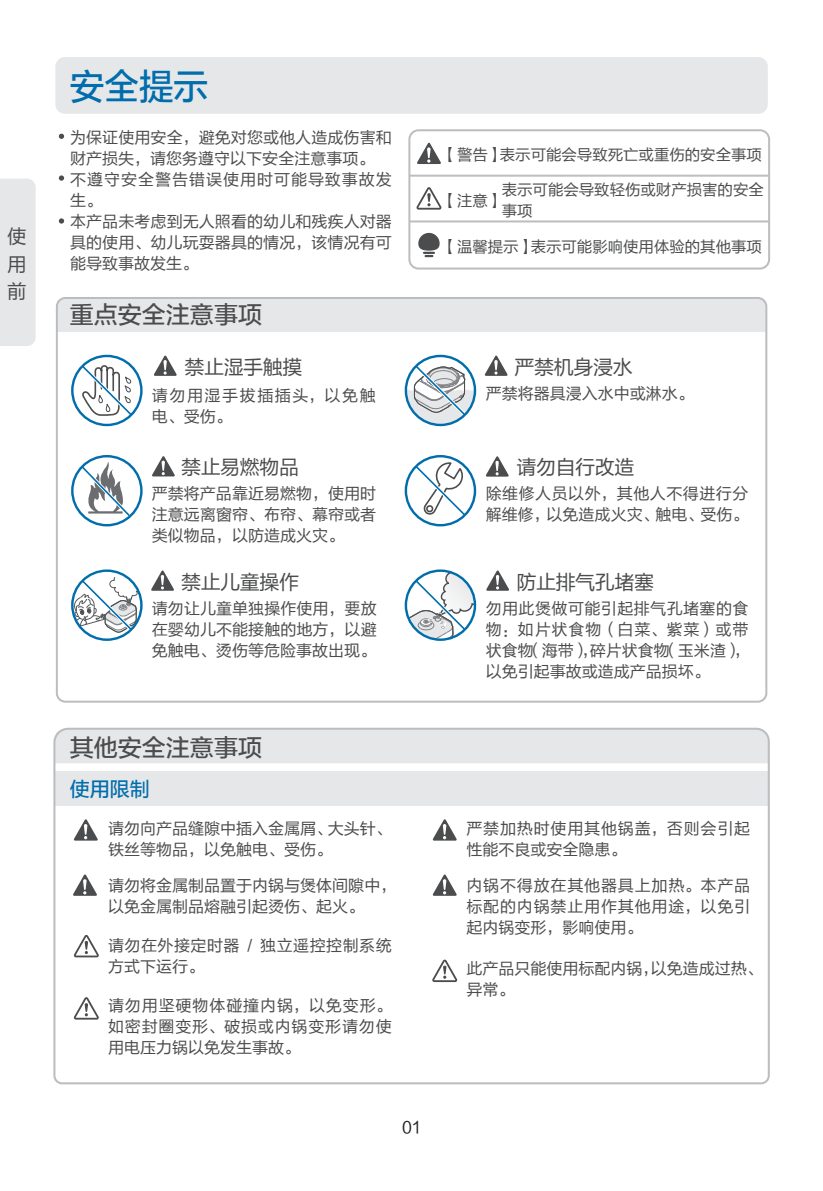
<style>
.page{position:relative;width:823px;height:1191px;background:#fff}
.page>*{position:absolute;margin:0;border:0;box-sizing:border-box;transform-origin:0 0}
.t1{font:36px "FZLTZHUNHK GBK1 0";color:#006dad;scale:.96 1}
.t2{font:24px "FZLTZHUNHK GBK1 0";color:#4b4c4d}
.t3{font:20px "FZLTHK GBK1 0";letter-spacing:-.02em;color:#4b4c4d}
.t4{font:20px "FZLTZHUNHK GBK1 0";color:#006dad}
.t5{font:19.4px/27.8px "FZLTHK GBK1 0";color:#4b4c4d;text-align:justify}
.t6{font:16.2px "FZLTHK GBK1 0";color:#231f20}
.t7{font:16px/21px "FZLTHK GBK1 0";letter-spacing:.005em;color:#4b4c4d;text-align:justify}
.t8{font:16px/21px "FZLTHK GBK1 0";letter-spacing:.03em;color:#4b4c4d}
.t9{font:16px/21px "FZLTHK GBK1 0";letter-spacing:.05em;color:#4b4c4d}
.t10{font:16px/21px "FZLTHK GBK1 0";letter-spacing:.095em;color:#4b4c4d}
.t11{font:15.4px/21px "FZLTHK GBK1 0";color:#4b4c4d}
</style>
<div class="page">
<div style="left:55px;top:57px;width:712px;height:57px;background:#e6e7e9;border-radius:9px"></div>
<div style="left:59px;top:298px;width:707px;height:34px;background:#e6e7e9"></div>
<div style="left:71px;top:355px;width:71px;height:71px;border:2px solid #006dad;border-radius:50%"></div>
<svg style="left:79px;top:364px;width:54px;height:154px"></svg>
<div style="left:71px;top:455px;width:71px;height:71px;border:2px solid #006dad;border-radius:50%"></div>
<svg style="left:407px;top:364px;width:68px;height:61px"></svg>
<div style="left:404px;top:355px;width:72px;height:71px;border:2px solid #006dad;border-radius:50%"></div>
<svg style="left:413px;top:462px;width:54px;height:55px"></svg>
<div style="left:404px;top:455px;width:72px;height:71px;border:2px solid #006dad;border-radius:50%"></div>
<svg style="left:484px;top:355px;width:23px;height:21px"></svg>
<svg style="left:486px;top:570px;width:22px;height:21px"></svg>
<svg style="left:151px;top:570px;width:23px;height:21px"></svg>
<svg style="left:486px;top:456px;width:22px;height:20px"></svg>
<svg style="left:152px;top:456px;width:23px;height:20px"></svg>
<svg style="left:154px;top:355px;width:22px;height:21px"></svg>
<svg style="left:53px;top:727px;width:717px;height:358px"></svg>
<svg style="left:59px;top:134px;width:5px;height:5px"></svg>
<svg style="left:59px;top:175px;width:5px;height:6px"></svg>
<svg style="left:59px;top:218px;width:5px;height:6px"></svg>
<hr style="left:409px;top:175px;width:359px;height:2px;background:#bcbdc0">
<hr style="left:409px;top:220px;width:359px;height:2px;background:#bcbdc0">
<svg style="left:417px;top:143px;width:23px;height:21px"></svg>
<svg style="left:418px;top:233px;width:21px;height:24px"></svg>
<svg style="left:416px;top:187px;width:25px;height:23px"></svg>
<div style="left:408px;top:129px;width:361px;height:140px;border:2px solid #bcbdc0;border-radius:9px"></div>
<div style="left:0;top:179px;width:36px;height:167px;background:#e6e7e9"></div>
<svg style="left:72px;top:577px;width:69px;height:55px"></svg>
<div style="left:71px;top:569px;width:71px;height:72px;border:2px solid #006dad;border-radius:50%"></div>
<svg style="left:407px;top:572px;width:67px;height:69px"></svg>
<div style="left:404px;top:569px;width:72px;height:72px;border:2px solid #006dad;border-radius:50%"></div>
<div style="left:56px;top:297px;width:710px;height:405px;border:2px solid #bcbdc0;border-radius:9px"></div>
<p class="t5" style="left:7px;top:223px;width:20px">使用前</p>
<h1 class="t1" style="left:70px;top:67px;width:146px">安全提示</h1>
<p class="t7" style="left:70px;top:127px;width:323px;text-align:left">为保证使用安全，避免对您或他人造成伤害和财产损失，请您务遵守以下安全注意事项。不遵守安全警告错误使用时可能导致事故发生。<br>本产品未考虑到无人照看的幼儿和残疾人对器具的使用、幼儿玩耍器具的情况，该情况有可能导致事故发生。</p>
<h2 class="t2" style="left:70px;top:302px;width:193px">重点安全注意事项</h2>
<p class="t3" style="left:184px;top:356px;width:119px">禁止湿手触摸</p>
<p class="t10" style="left:152px;top:385px;width:225px">请勿用湿手拔插插头，以免触电、受伤。</p>
<p class="t3" style="left:181px;top:455px;width:119px">禁止易燃物品</p>
<p class="t7" style="left:152px;top:483px;width:226px">严禁将产品靠近易燃物，使用时注意远离窗帘、布帘、幕帘或者类似物品，以防造成火灾。</p>
<p class="t3" style="left:181px;top:571px;width:119px">禁止儿童操作</p>
<p class="t7" style="left:152px;top:598px;width:226px">请勿让儿童单独操作使用，要放在婴幼儿不能接触的地方，以避免触电、烫伤等危险事故出现。</p>
<h2 class="t2" style="left:70px;top:734px;width:193px">其他安全注意事项</h2>
<p class="t4" style="left:70px;top:778px;width:81px">使用限制</p>
<p class="t11" style="left:441px;top:144px;width:321px">【警告】表示可能会导致死亡或重伤的安全事项</p>
<p class="t11" style="left:501px;top:179px;width:263px">表示可能会导致轻伤或财产损害的安全事项</p>
<p class="t11" style="left:441px;top:190px;width:63px">【注意】</p>
<p class="t11" style="left:441px;top:236px;width:321px">【温馨提示】表示可能影响使用体验的其他事项</p>
<p class="t3" style="left:514px;top:356px;width:119px">严禁机身浸水</p>
<p class="t7" style="left:485px;top:384px;width:210px">严禁将器具浸入水中或淋水。</p>
<p class="t3" style="left:516px;top:455px;width:119px">请勿自行改造</p>
<p class="t8" style="left:485px;top:483px;width:264px">除维修人员以外，其他人不得进行分解维修，以免造成火灾、触电、受伤。</p>
<p class="t3" style="left:516px;top:571px;width:139px">防止排气孔堵塞</p>
<p class="t7" style="left:485px;top:598px;width:266px">勿用此煲做可能引起排气孔堵塞的食物：如片状食物（白菜、紫菜）或带状食物（海带），碎片状食物（玉米渣），以免引起事故或造成产品损坏。</p>
<p class="t7" style="left:108px;top:818px;width:285px">请勿向产品缝隙中插入金属屑、大头针、铁丝等物品，以免触电、受伤。</p>
<p class="t9" style="left:466px;top:818px;width:285px">严禁加热时使用其他锅盖，否则会引起性能不良或安全隐患。</p>
<p class="t7" style="left:108px;top:875px;width:290px">请勿将金属制品置于内锅与煲体间隙中，以免金属制品熔融引起烫伤、起火。</p>
<p class="t8" style="left:108px;top:935px;width:285px">请勿在外接定时器 / 独立遥控控制系统方式下运行。</p>
<p class="t7" style="left:108px;top:995px;width:285px">请勿用坚硬物体碰撞内锅，以免变形。如密封圈变形、破损或内锅变形请勿使用电压力锅以免发生事故。</p>
<p class="t6" style="left:402px;top:1118px;width:21px">01</p>
<p class="t7" style="left:466px;top:875px;width:285px">内锅不得放在其他器具上加热。本产品标配的内锅禁止用作其他用途，以免引起内锅变形，影响使用。</p>
<p class="t7" style="left:466px;top:958px;width:298px">此产品只能使用标配内锅，以免造成过热、异常。</p>
</div>
